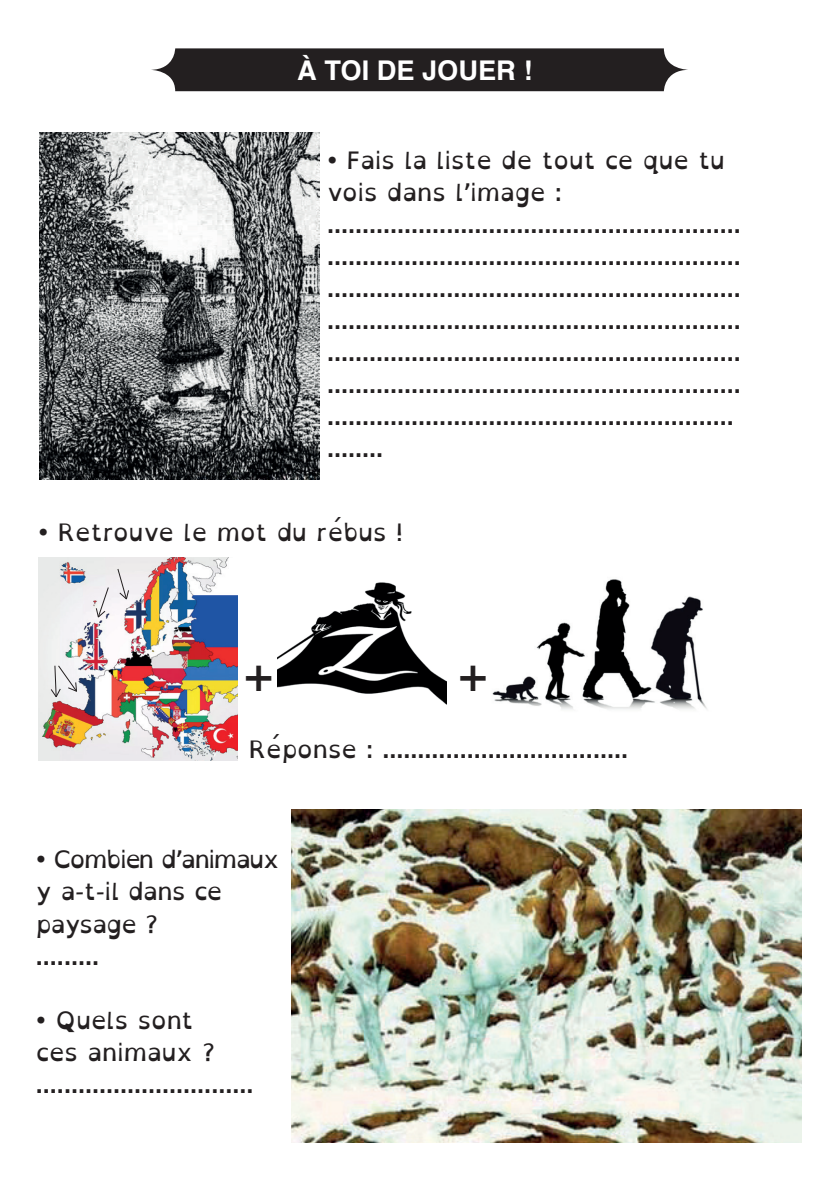
<style>
.page{position:relative;width:840px;height:1191px;background:#fff}
.page>*{position:absolute;margin:0;border:0;box-sizing:border-box;transform-origin:0 0}
.t1{font:700 40.6px "Open Dyslexic";color:#231f20}
.t2{font:700 27.2px "Helvetica";color:#fff}
.t3{font:24px/32px "Open Dyslexic";color:#231f20}
.t4{font:24px/32px "Open Dyslexic";letter-spacing:-.05em;color:#231f20}
</style>
<div class="page">
<svg style="left:151px;top:48px;width:537px;height:43px;background:#343031"></svg>
<img style="left:39px;top:132px;width:281px;height:347px">
<img style="left:277px;top:582px;width:169px;height:123px">
<img style="left:492px;top:579px;width:215px;height:131px">
<img style="left:38px;top:557px;width:199px;height:203px">
<svg style="left:117px;top:568px;width:12px;height:31px"></svg>
<svg style="left:96px;top:587px;width:13px;height:31px"></svg>
<svg style="left:50px;top:665px;width:27px;height:32px"></svg>
<img style="left:291px;top:809px;width:509px;height:333px">
<p class="t2" style="left:297px;top:54px;width:236px">À TOI DE JOUER !</p>
<p class="t3" style="left:327px;top:145px;width:415px">• Fais la liste de tout ce que tu vois dans l’image : ........................................................... ........................................................... ........................................................... ........................................................... ........................................................... ........................................................... .......................................................... ........</p>
<p class="t3" style="left:38px;top:516px;width:366px">• Retrouve le mot du rébus !</p>
<h1 class="t1" style="left:243px;top:653px;width:33px">+</h1>
<h1 class="t1" style="left:457px;top:653px;width:33px">+</h1>
<p class="t3" style="left:249px;top:733px;width:380px">Réponse : ...................................</p>
<p class="t4" style="left:36px;top:844px;width:245px">• Combien d’animaux y a-t-il dans ce paysage ?<br>.........</p>
<p class="t3" style="left:36px;top:1004px;width:219px">• Quels sont<br>ces animaux ? ...............................</p>
</div>
